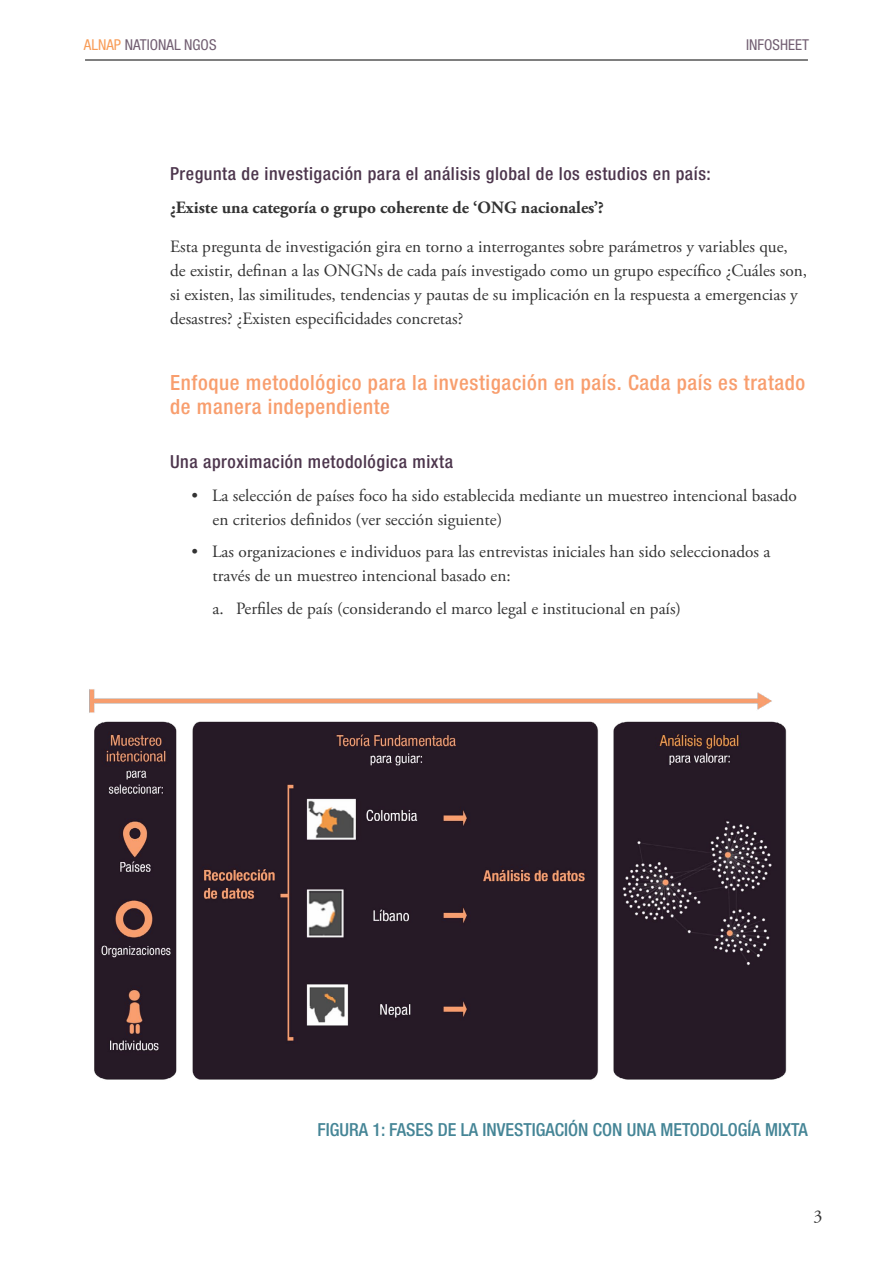
<style>
.page{position:relative;width:893px;height:1263px;background:#fff}
.page>*{position:absolute;margin:0;border:0;box-sizing:border-box;transform-origin:0 0}
.t1{font:500 condensed 21px/24px "Helvetica Neue LT Std";letter-spacing:.03em;color:#f89e6e}
.t2{font:500 condensed 18px "Helvetica Neue LT Std";letter-spacing:.03em;color:#4d364d}
.t3{font:500 condensed 18px "Helvetica Neue LT Std";color:#458596}
.t4{font:18px "Adobe Garamond Pro";color:#333}
.t5{font:17.25px/24px "Adobe Garamond Pro";color:#333}
.t6{font:700 17.25px "Adobe Garamond Pro";color:#333}
.t7{font:condensed 15px "Helvetica Neue LT Std";color:#715e71}
.s1{color:#f89c57}
</style>
<div class="page">
<hr style="left:85px;top:60px;width:723px;height:1px;background:#000">
<img style="left:89px;top:689px;width:698px;height:391px">
<p class="t7" style="left:84px;top:36px;width:134px"><span class="s1">ALNAP</span> NATIONAL NGOS</p>
<p class="t7" style="left:746px;top:36px;width:64px">INFOSHEET</p>
<p class="t2" style="left:170px;top:163px;width:542px">Pregunta de investigación para el análisis global de los estudios en país:</p>
<p class="t6" style="left:170px;top:197px;width:435px">¿Existe una categoría o grupo coherente de ‘ONG nacionales’?</p>
<p class="t5" style="left:170px;top:235px;width:638px">Esta pregunta de investigación gira en torno a interrogantes sobre parámetros y variables que, de existir, definan a las ONGNs de cada país investigado como un grupo específico ¿Cuáles son, si existen, las similitudes, tendencias y pautas de su implicación en la respuesta a emergencias y desastres? ¿Existen especificidades concretas?</p>
<p class="t1" style="left:170px;top:370px;width:637px">Enfoque metodológico para la investigación en país. Cada país es tratado de manera independiente</p>
<p class="t2" style="left:170px;top:451px;width:284px">Una aproximación metodológica mixta</p>
<p class="t5" style="left:213px;top:484px;width:586px;text-indent:-21px">• La selección de países foco ha sido establecida mediante un muestreo intencional basado en criterios definidos (ver sección siguiente)</p>
<p class="t5" style="left:213px;top:540px;width:559px;text-indent:-21px">• Las organizaciones e individuos para las entrevistas iniciales han sido seleccionados a través de un muestreo intencional basado en:</p>
<p class="t5" style="left:213px;top:597px;width:470px">a. Perfiles de país (considerando el marco legal e institucional en país)</p>
<p class="t3" style="left:318px;top:1119px;width:492px">FIGURA 1: FASES DE LA INVESTIGACIÓN CON UNA METODOLOGÍA MIXTA</p>
<p class="t4" style="left:813px;top:1205px;width:10px">3</p>
</div>
